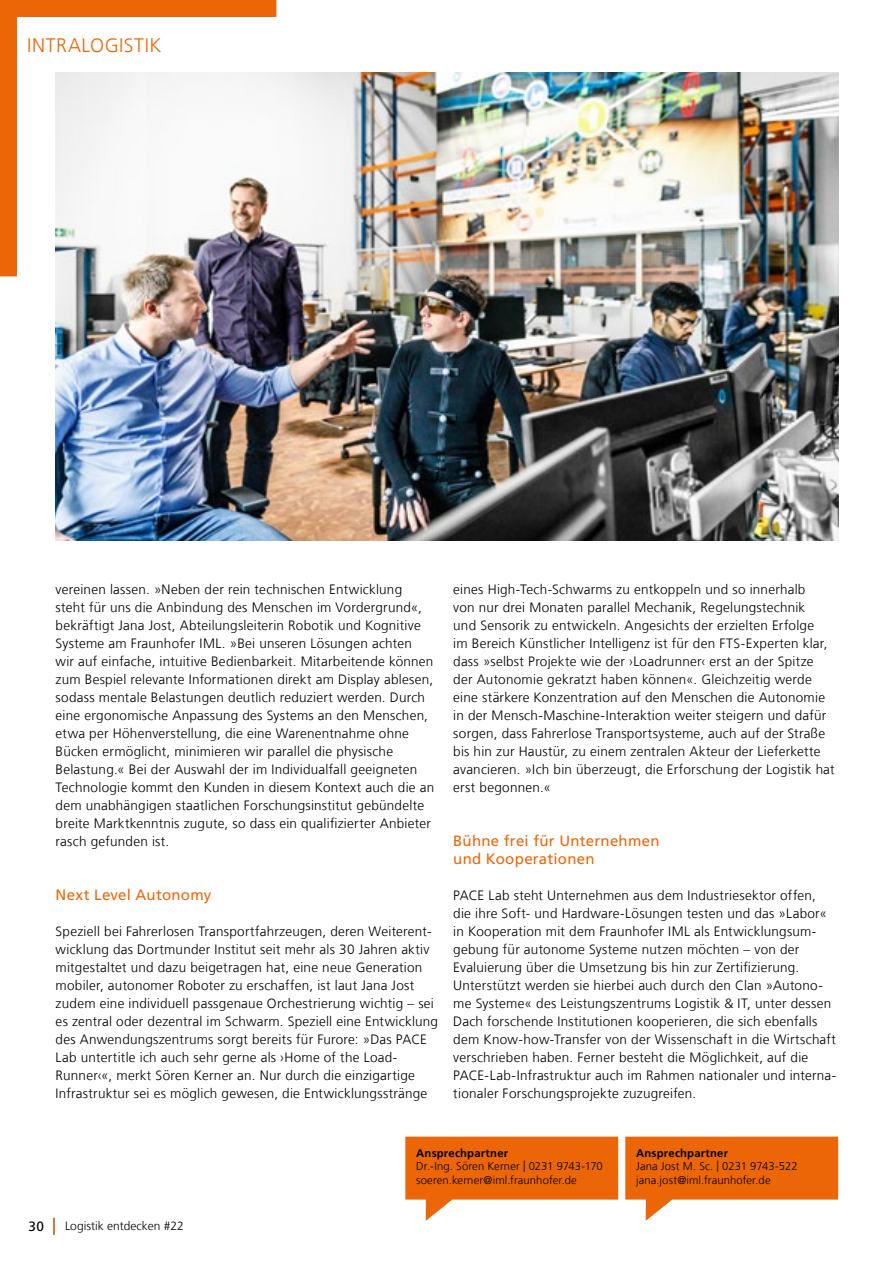
<style>
.page{position:relative;width:893px;height:1263px;background:#fff}
.page>*{position:absolute;margin:0;border:0;box-sizing:border-box;transform-origin:0 0}
.t1{font:300 19.5px "Frutiger LT Com";letter-spacing:.03em;color:#ec6608}
.t2{font:15px/18px "Frutiger LT Com";letter-spacing:.02em;color:#ec6608}
.t3{font:300 13.5px/18px "Frutiger LT Com";letter-spacing:.02em;color:#000}
.t4{font:13.5px "Frutiger LT Com";color:#000}
.t5{font:300 12px "Frutiger LT Com";color:#000}
.t6{font:300 11.25px/13.5px "Frutiger LT Com";letter-spacing:.01em;color:#000}
.t7{font:700 11.25px "Frutiger LT Com";letter-spacing:.02em;color:#000}
</style>
<div class="page">
<svg style="left:0;top:0;width:276px;height:276px"></svg>
<svg style="left:53px;top:1218px;width:2px;height:17px"></svg>
<svg style="left:405px;top:1137px;width:213px;height:84px"></svg>
<svg style="left:625px;top:1137px;width:213px;height:84px"></svg>
<img style="left:56px;top:72px;width:783px;height:468px">
<h1 class="t1" style="left:27px;top:34px;width:136px">INTRALOGISTIK</h1>
<p class="t3" style="left:56px;top:580px;width:380px">vereinen lassen. »Neben der rein technischen Entwicklung steht für uns die Anbindung des Menschen im Vordergrund«, bekräftigt Jana Jost, Abteilungsleiterin Robotik und Kognitive Systeme am Fraunhofer IML. »Bei unseren Lösungen achten<br>wir auf einfache, intuitive Bedienbarkeit. Mitarbeitende können zum Bespiel relevante Informationen direkt am Display ablesen, sodass mentale Belastungen deutlich reduziert werden. Durch eine ergonomische Anpassung des Systems an den Menschen, etwa per Höhenverstellung, die eine Warenentnahme ohne Bücken ermöglicht, minimieren wir parallel die physische Belastung.« Bei der Auswahl der im Individualfall geeigneten Technologie kommt den Kunden in diesem Kontext auch die an dem unabhängigen staatlichen Forschungsinstitut gebündelte breite Marktkenntnis zugute, so dass ein qualifizierter Anbieter rasch gefunden ist.</p>
<p class="t2" style="left:56px;top:886px;width:157px">Next Level Autonomy</p>
<p class="t3" style="left:56px;top:922px;width:384px">Speziell bei Fahrerlosen Transportfahrzeugen, deren Weiterent&shy;wicklung das Dortmunder Institut seit mehr als 30 Jahren aktiv mitgestaltet und dazu beigetragen hat, eine neue Generation mobiler, autonomer Roboter zu erschaffen, ist laut Jana Jost zudem eine individuell passgenaue Orchestrierung wichtig – sei es zentral oder dezentral im Schwarm. Speziell eine Entwicklung des Anwendungszentrums sorgt bereits für Furore: »Das PACE Lab untertitle ich auch sehr gerne als ›Home of the Load-Runner‹«, merkt Sören Kerner an. Nur durch die einzigartige Infrastruktur sei es möglich gewesen, die Entwicklungsstränge</p>
<p class="t3" style="left:453px;top:580px;width:383px">eines High-Tech-Schwarms zu entkoppeln und so innerhalb<br>von nur drei Monaten parallel Mechanik, Regelungstechnik<br>und Sensorik zu entwickeln. Angesichts der erzielten Erfolge<br>im Bereich Künstlicher Intelligenz ist für den FTS-Experten klar, dass »selbst Projekte wie der ›Loadrunner‹ erst an der Spitze der Autonomie gekratzt haben können«. Gleichzeitig werde eine stärkere Konzentration auf den Menschen die Autonomie in der Mensch-Maschine-Interaktion weiter steigern und dafür sorgen, dass Fahrerlose Transportsysteme, auch auf der Straße bis hin zur Haustür, zu einem zentralen Akteur der Lieferkette avancieren. »Ich bin überzeugt, die Erforschung der Logistik hat erst begonnen.«</p>
<p class="t2" style="left:453px;top:832px;width:208px">Bühne frei für Unternehmen und Kooperationen</p>
<p class="t3" style="left:453px;top:886px;width:385px">PACE Lab steht Unternehmen aus dem Industriesektor offen, die ihre Soft- und Hardware-Lösungen testen und das »Labor« in Kooperation mit dem Fraunhofer IML als Entwicklungsum&shy;gebung für autonome Systeme nutzen möchten – von der Evaluierung über die Umsetzung bis hin zur Zertifizierung.<br>Unterstützt werden sie hierbei auch durch den Clan »Autono&shy;me Systeme« des Leistungszentrums Logistik &amp; IT, unter dessen Dach forschende Institutionen kooperieren, die sich ebenfalls dem Know-how-Transfer von der Wissenschaft in die Wirtschaft verschrieben haben. Ferner besteht die Möglichkeit, auf die PACE-Lab-Infrastruktur auch im Rahmen nationaler und interna&shy;tionaler Forschungsprojekte zuzugreifen.</p>
<p class="t4" style="left:29px;top:1218px;width:17px">30</p>
<p class="t5" style="left:65px;top:1219px;width:120px">Logistik entdecken #22</p>
<p class="t7" style="left:416px;top:1146px;width:93px">Ansprechpartner</p>
<p class="t6" style="left:416px;top:1160px;width:188px">Dr.-Ing. Sören Kerner | 0231 9743-170 soeren.kerner@iml.fraunhofer.de</p>
<p class="t7" style="left:636px;top:1146px;width:93px">Ansprechpartner</p>
<p class="t6" style="left:636px;top:1160px;width:163px">Jana Jost M. Sc. | 0231 9743-522 jana.jost@iml.fraunhofer.de</p>
</div>
